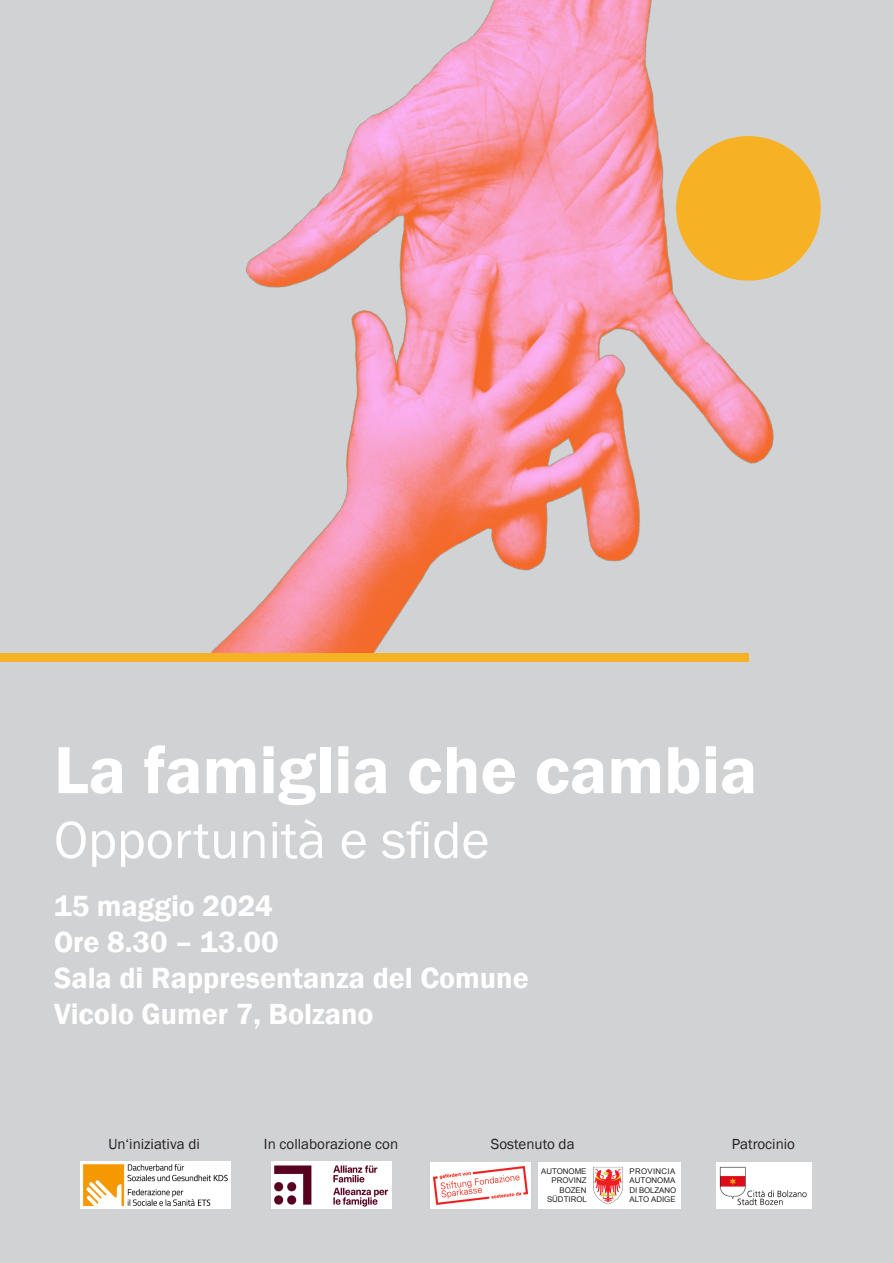
<style>
.page{position:relative;width:893px;height:1263px;background:#d1d2d4}
.page>*{position:absolute;margin:0;border:0;box-sizing:border-box;transform-origin:0 0}
.t1{font:600 69px "Franklin Gothic";color:#fff}
.t2{font:54px "Franklin Gothic";color:#fff}
.t3{font:600 30px "Franklin Gothic";color:#fff}
.t4{font:15px "Franklin Gothic";color:#231f20}
.t5{font:7.8px/9.4px "Arial";color:#231f20;text-align:right}
</style>
<div class="page">
<img style="left:211px;top:0;width:610px;height:662px">
<div style="left:676px;top:136px;width:145px;height:145px;background:#f7b125;border-radius:50%"></div>
<img style="left:80px;top:1161px;width:150px;height:47px">
<img style="left:271px;top:1161px;width:120px;height:47px">
<div style="left:538px;top:1162px;width:143px;height:47px;background:#fff"></div>
<svg style="left:593px;top:1167px;width:30px;height:37px"></svg>
<div style="left:716px;top:1162px;width:95px;height:47px;background:#fff"></div>
<img style="left:719px;top:1166px;width:88px;height:40px">
<div style="left:431px;top:1162px;width:100px;height:47px;background:#fff"></div>
<img style="left:434px;top:1166px;width:93px;height:38px">
<div style="left:0;top:653px;width:748px;height:9px;background:#f7b125"></div>
<p class="t1" style="left:54px;top:727px;width:705px">La famiglia che cambia</p>
<p class="t2" style="left:54px;top:806px;width:437px">Opportunità e sfide</p>
<p class="t3" style="left:54px;top:887px;width:220px">15 maggio 2024</p>
<p class="t3" style="left:54px;top:923px;width:226px">Ore 8.30 – 13.00</p>
<p class="t3" style="left:54px;top:959px;width:476px">Sala di Rappresentanza del Comune</p>
<p class="t3" style="left:54px;top:995px;width:321px">Vicolo Gumer 7, Bolzano</p>
<p class="t4" style="left:108px;top:1134px;width:93px">Un‘iniziativa di</p>
<p class="t4" style="left:264px;top:1134px;width:136px">In collaborazione con</p>
<p class="t4" style="left:491px;top:1134px;width:85px">Sostenuto da</p>
<p class="t4" style="left:732px;top:1134px;width:65px">Patrocinio</p>
<p class="t5" style="left:541px;top:1166px;width:47px">AUTONOME<br>PROVINZ<br>BOZEN<br>SÜDTIROL</p>
<p class="t5" style="left:629px;top:1166px;width:48px;text-align:justify">PROVINCIA AUTONOMA DI BOLZANO ALTO ADIGE</p>
</div>
